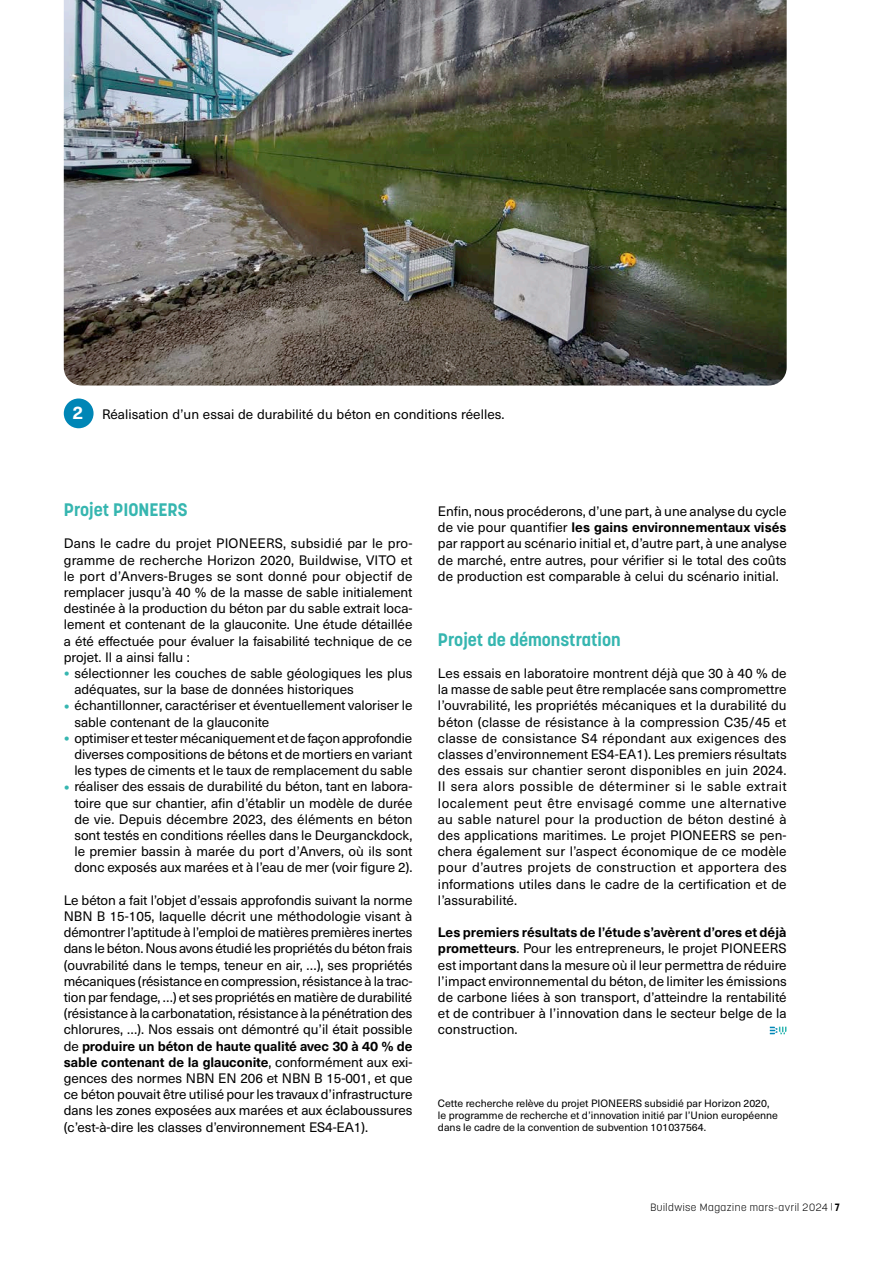
<style>
.page{position:relative;width:893px;height:1263px;background:#fff}
.page>*{position:absolute;margin:0;border:0;box-sizing:border-box;transform-origin:0 0}
.Title_Green{font:700 18px "Korolev";color:#36b6b0}
.t1{font:700 18px "Neue Haas Unica W1 G";color:#fff}
.Body_text{font:13.5px/16.2px "Neue Haas Unica W1 G";letter-spacing:-.005em;color:#000;text-align:justify}
.Number_Text{font:13.5px "Neue Haas Unica W1 G";color:#000}
.Authors{font:10.5px/12px "Neue Haas Unica W1 G";color:#000}
.t2{font:300 10.5px "Korolev";letter-spacing:.05em;color:#000}
.s1{font-size:18px;color:#36b6b0}
.s2{font-weight:700}
.s3{font-size:9.15px}
</style>
<div class="page">
<img style="left:64px;top:0;width:723px;height:385px">
<div style="left:64px;top:398px;width:30px;height:30px;background:#0086b6;border-radius:50%"></div>
<svg style="left:770px;top:1027px;width:16px;height:7px"></svg>
<p class="t1" style="left:73px;top:399px;width:12px">2</p>
<p class="Number_Text" style="left:102px;top:404px;width:404px">Réalisation d’un essai de durabilité du béton en conditions réelles.</p>
<p class="Title_Green" style="left:64px;top:498px;width:125px">Projet PIONEERS</p>
<p class="Body_text" style="left:64px;top:535px;width:350px">Dans le cadre du projet PIONEERS, subsidié par le pro&shy;gramme de recherche Horizon 2020, Buildwise, VITO et le port d’Anvers-Bruges se sont donné pour objectif de remplacer jusqu’à 40 % de la masse de sable initialement destinée à la production du béton par du sable extrait loca&shy;lement et contenant de la glauconite. Une étude détaillée a été effectuée pour évaluer la faisabilité technique de ce projet. Il a ainsi fallu :</p>
<p class="Body_text" style="left:74px;top:664px;width:340px;text-indent:-11px"><span class="s1">•</span> sélectionner les couches de sable géologiques les plus adéquates, sur la base de données historiques</p>
<p class="Body_text" style="left:74px;top:697px;width:340px;text-indent:-11px"><span class="s1">•</span> échantillonner, caractériser et éventuellement valoriser le sable contenant de la glauconite</p>
<p class="Body_text" style="left:74px;top:729px;width:340px;text-indent:-11px"><span class="s1">•</span> optimiser et tester mécaniquement et de façon approfondie diverses compositions de bétons et de mortiers en variant les types de ciments et le taux de remplacement du sable</p>
<p class="Body_text" style="left:74px;top:778px;width:340px;text-indent:-11px"><span class="s1">•</span> réaliser des essais de durabilité du béton, tant en labora&shy;toire que sur chantier, afin d’établir un modèle de durée de vie. Depuis décembre 2023, des éléments en béton sont testés en conditions réelles dans le Deurganckdock, le premier bassin à marée du port d’Anvers, où ils sont donc exposés aux marées et à l’eau de mer (voir figure 2).</p>
<p class="Body_text" style="left:64px;top:891px;width:350px">Le béton a fait l’objet d’essais approfondis suivant la norme NBN B 15-105, laquelle décrit une méthodologie visant à démontrer l’aptitude à l’emploi de matières premières inertes dans le béton. Nous avons étudié les propriétés du béton frais (ouvrabilité dans le temps, teneur en air, …), ses propriétés mécaniques (résistance en compression, résistance à la trac&shy;tion par fendage, …) et ses propriétés en matière de durabilité (résistance à la carbonatation, résistance à la pénétration des chlorures, …). Nos essais ont démontré qu’il était possible de <span class="s2">produire un béton de haute qualité avec 30 à 40 % de sable contenant de la glauconite</span>, conformément aux exi&shy;gences des normes NBN EN 206 et NBN B 15-001, et que ce béton pouvait être utilisé pour les travaux d’infrastructure dans les zones exposées aux marées et aux éclaboussures (c’est-à-dire les classes d’environnement ES4-EA1).</p>
<p class="Body_text" style="left:438px;top:502px;width:350px">Enfin, nous procéderons, d’une part, à une analyse du cycle de vie pour quantifier <span class="s2">les gains environnementaux visés </span>par rapport au scénario initial et, d’autre part, à une analyse de marché, entre autres, pour vérifier si le total des coûts de production est comparable à celui du scénario initial.</p>
<p class="Title_Green" style="left:438px;top:628px;width:184px">Projet de démonstration</p>
<p class="Body_text" style="left:438px;top:664px;width:350px">Les essais en laboratoire montrent déjà que 30 à 40 % de la masse de sable peut être remplacée sans compromettre l’ouvrabilité, les propriétés mécaniques et la durabilité du béton (classe de résistance à la compression C35/45 et classe de consistance S4 répondant aux exigences des classes d’environnement ES4-EA1). Les premiers résultats des essais sur chantier seront disponibles en juin 2024.<br>Il sera alors possible de déterminer si le sable extrait localement peut être envisagé comme une alternative au sable naturel pour la production de béton destiné à des applications maritimes. Le projet PIONEERS se pen&shy;chera également sur l’aspect économique de ce modèle pour d’autres projets de construction et apportera des informations utiles dans le cadre de la certification et de l’assurabilité.</p>
<p class="Body_text" style="left:438px;top:924px;width:350px"><span class="s2">Les premiers résultats de l’étude s’avèrent d’ores et déjà prometteurs</span>. Pour les entrepreneurs, le projet PIONEERS est important dans la mesure où il leur permettra de réduire l’impact environnemental du béton, de limiter les émissions de carbone liées à son transport, d’atteindre la rentabilité et de contribuer à l’innovation dans le secteur belge de la construction.</p>
<p class="Authors" style="left:438px;top:1097px;width:342px">Cette recherche relève du projet PIONEERS subsidié par Horizon 2020, le programme de recherche et d’innovation initié par l’Union européenne dans le cadre de la convention de subvention 101037564.</p>
<p class="t2" style="left:650px;top:1200px;width:191px">Buildwise Magazine mars-avril 2024 <span class="s3">|</span> <span class="s2">7</span></p>
</div>
